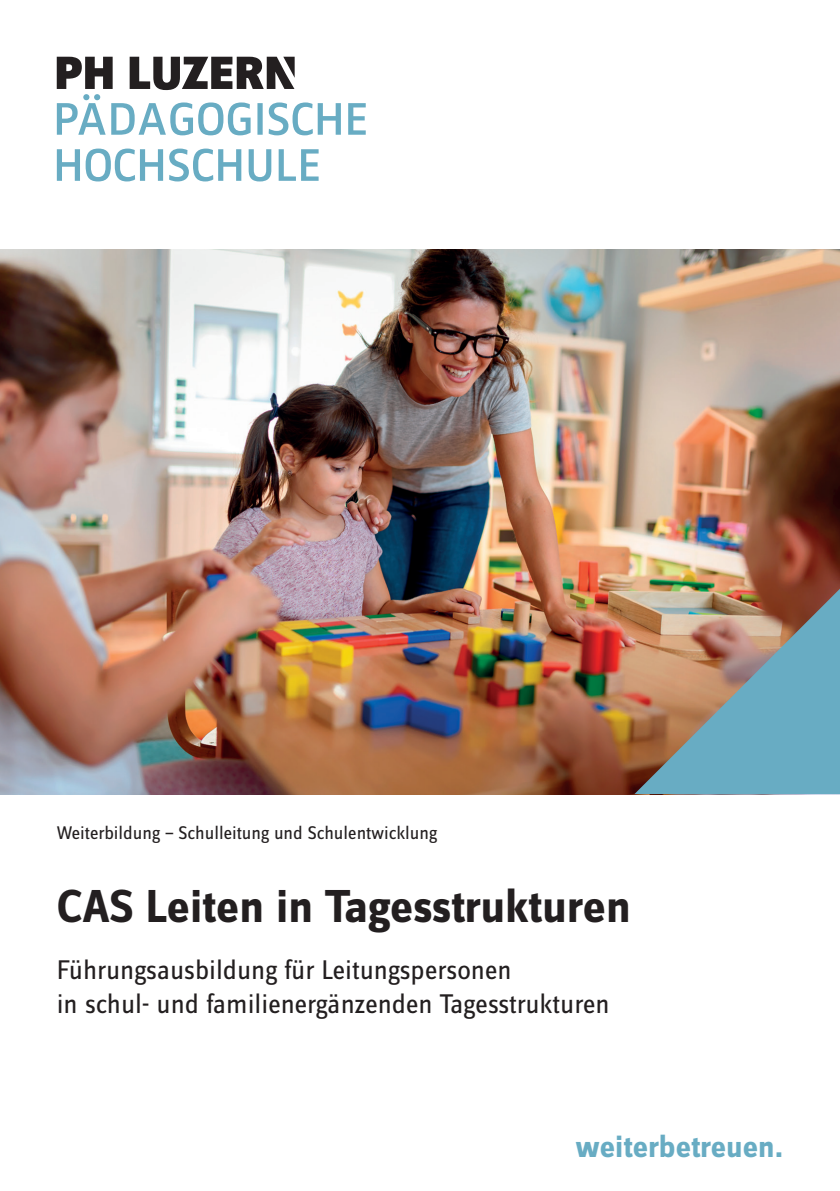
<style>
.page{position:relative;width:840px;height:1191px;background:#fff}
.page>*{position:absolute;margin:0;border:0;box-sizing:border-box;transform-origin:0 0}
.t1{font:700 48px "Zine Sans Dis OT";color:#231f20}
.t2{font:700 32px "Zine Sans Dis OT";color:#68acc3}
.t3{font:28px/34px "Zine Sans Dis OT";color:#231f20}
.t4{font:19px "Zine Sans Dis OT";color:#231f20}
</style>
<div class="page">
<img style="left:0;top:249px;width:839px;height:545px">
<svg style="left:57px;top:149px;width:23px;height:32px"></svg>
<svg style="left:86px;top:149px;width:77px;height:32px"></svg>
<svg style="left:169px;top:149px;width:72px;height:32px"></svg>
<svg style="left:248px;top:149px;width:23px;height:32px"></svg>
<svg style="left:278px;top:149px;width:40px;height:32px"></svg>
<svg style="left:57px;top:57px;width:308px;height:78px"></svg>
<img style="left:634px;top:588px;width:205px;height:206px">
<p class="t4" style="left:57px;top:824px;width:381px">Weiterbildung — Schulleitung und Schulentwicklung</p>
<h1 class="t1" style="left:57px;top:881px;width:575px">CAS Leiten in Tagesstrukturen</h1>
<p class="t3" style="left:57px;top:953px;width:554px">Führungsausbildung für Leitungspersonen<br>in schul- und familienergänzenden Tagesstrukturen</p>
<p class="t2" style="left:575px;top:1130px;width:209px">weiterbetreuen.</p>
</div>
